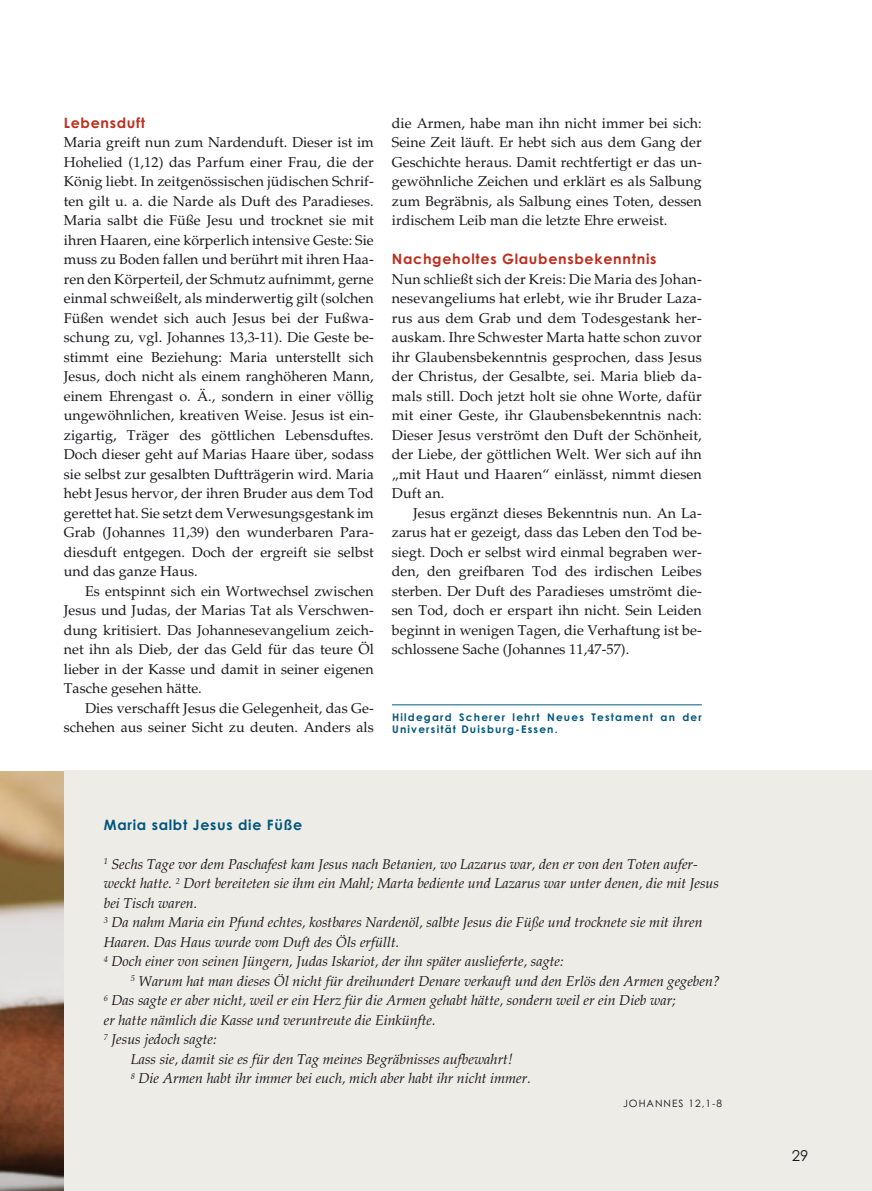
<style>
.page{position:relative;width:872px;height:1191px;background:#fff}
.page>*{position:absolute;margin:0;border:0;box-sizing:border-box;transform-origin:0 0}
.t1{font:15px "Century Gothic Pro";color:#1a171b}
.t2{font:14.25px/19.5px "Palatino LT Std";letter-spacing:.005em;color:#1a171b;text-align:justify}
.t3{font:italic 14.25px/19.5px "Palatino LT Std";color:#1a171b}
.t4{font:700 14.25px "Century Gothic Pro";letter-spacing:.05em;color:#bd2d1d}
.t5{font:700 14.25px "Century Gothic Pro";letter-spacing:.05em;color:#00567c}
.t6{font:700 10.5px/12px "Century Gothic Pro";letter-spacing:.115em;color:#00567c}
.t7{font:10.2px "Century Gothic Pro";letter-spacing:.1em;color:#1a171b}
</style>
<div class="page">
<img style="left:0;top:771px;width:64px;height:420px">
<div style="left:64px;top:770px;width:808px;height:421px;background:#eeece7"></div>
<hr style="left:392px;top:704px;width:310px;height:1px;background:#005d7f">
<p class="t4" style="left:64px;top:117px;width:83px">Lebensduft</p>
<p class="t2" style="left:64px;top:134px;width:311px">Maria greift nun zum Nardenduft. Dieser ist im Hohelied (1,12) das Parfum einer Frau, die der König liebt. In zeitgenössischen jüdischen Schrif&shy;ten gilt u. a. die Narde als Duft des Paradieses.<br>Maria salbt die Füße Jesu und trocknet sie mit ihren Haaren, eine körperlich intensive Geste: Sie muss zu Boden fallen und berührt mit ihren Haa&shy;ren den Körperteil, der Schmutz aufnimmt, gerne einmal schweißelt, als minderwertig gilt (solchen Füßen wendet sich auch Jesus bei der Fußwa&shy;schung zu, vgl. Johannes 13,3-11). Die Geste be&shy;stimmt eine Beziehung: Maria unterstellt sich Jesus, doch nicht als einem ranghöheren Mann, einem Ehrengast o. Ä., sondern in einer völlig ungewöhnlichen, kreativen Weise. Jesus ist ein&shy;zigartig, Träger des göttlichen Lebensduftes.<br>Doch dieser geht auf Marias Haare über, sodass sie selbst zur gesalbten Duftträgerin wird. Maria hebt Jesus hervor, der ihren Bruder aus dem Tod gerettet hat. Sie setzt dem Verwesungsgestank im Grab (Johannes 11,39) den wunderbaren Para&shy;diesduft entgegen. Doch der ergreift sie selbst und das ganze Haus.</p>
<p class="t2" style="left:64px;top:583px;width:311px;text-indent:21px">Es entspinnt sich ein Wortwechsel zwischen Jesus und Judas, der Marias Tat als Verschwen&shy;dung kritisiert. Das Johannesevangelium zeich&shy;net ihn als Dieb, der das Geld für das teure Öl lieber in der Kasse und damit in seiner eigenen Tasche gesehen hätte.</p>
<p class="t2" style="left:64px;top:700px;width:311px;text-align:right">Dies verschafft Jesus die Gelegenheit, das Ge&shy;schehen aus seiner Sicht zu deuten. Anders als</p>
<p class="t2" style="left:392px;top:115px;width:311px">die Armen, habe man ihn nicht immer bei sich:<br>Seine Zeit läuft. Er hebt sich aus dem Gang der Geschichte heraus. Damit rechtfertigt er das un&shy;gewöhnliche Zeichen und erklärt es als Salbung zum Begräbnis, als Salbung eines Toten, dessen irdischem Leib man die letzte Ehre erweist.</p>
<p class="t4" style="left:392px;top:254px;width:266px">Nachgeholtes Glaubensbekenntnis</p>
<p class="t2" style="left:392px;top:271px;width:311px">Nun schließt sich der Kreis: Die Maria des Johan&shy;nesevangeliums hat erlebt, wie ihr Bruder Laza&shy;rus aus dem Grab und dem Todesgestank her&shy;auskam. Ihre Schwester Marta hatte schon zuvor ihr Glaubensbekenntnis gesprochen, dass Jesus der Christus, der Gesalbte, sei. Maria blieb da&shy;mals still. Doch jetzt holt sie ohne Worte, dafür mit einer Geste, ihr Glaubensbekenntnis nach:<br>Dieser Jesus verströmt den Duft der Schönheit, der Liebe, der göttlichen Welt. Wer sich auf ihn „mit Haut und Haaren“ einlässt, nimmt diesen Duft an.</p>
<p class="t2" style="left:392px;top:505px;width:311px;text-indent:21px">Jesus ergänzt dieses Bekenntnis nun. An La&shy;zarus hat er gezeigt, dass das Leben den Tod be&shy;siegt. Doch er selbst wird einmal begraben wer&shy;den, den greifbaren Tod des irdischen Leibes sterben. Der Duft des Paradieses umströmt die&shy;sen Tod, doch er erspart ihn nicht. Sein Leiden beginnt in wenigen Tagen, die Verhaftung ist be&shy;schlossene Sache (Johannes 11,47-57).</p>
<p class="t6" style="left:392px;top:712px;width:311px">Hildegard Scherer lehrt Neues Testament an der<br>Universität Duisburg-Essen.</p>
<p class="t5" style="left:104px;top:819px;width:200px">Maria salbt Jesus die Füße</p>
<p class="t3" style="left:104px;top:856px;width:617px"><sup>1</sup> Sechs Tage vor dem Paschafest kam Jesus nach Betanien, wo Lazarus war, den er von den Toten aufer&shy;weckt hatte. <sup>2</sup> Dort bereiteten sie ihm ein Mahl; Marta bediente und Lazarus war unter denen, die mit Jesus bei Tisch waren.<br><sup>3</sup> Da nahm Maria ein Pfund echtes, kostbares Nardenöl, salbte Jesus die Füße und trocknete sie mit ihren Haaren. Das Haus wurde vom Duft des Öls erfüllt.<br><sup>4</sup> Doch einer von seinen Jüngern, Judas Iskariot, der ihn später auslieferte, sagte:</p>
<p class="t3" style="left:131px;top:973px;width:591px"><sup>5</sup> Warum hat man dieses Öl nicht für dreihundert Denare verkauft und den Erlös den Armen gegeben?</p>
<p class="t3" style="left:104px;top:992px;width:573px"><sup>6</sup> Das sagte er aber nicht, weil er ein Herz für die Armen gehabt hätte, sondern weil er ein Dieb war;</p>
<p class="t3" style="left:104px;top:1012px;width:333px">er hatte nämlich die Kasse und veruntreute die Einkünfte.</p>
<p class="t3" style="left:104px;top:1031px;width:114px"><sup>7</sup> Jesus jedoch sagte:</p>
<p class="t3" style="left:131px;top:1051px;width:383px">Lass sie, damit sie es für den Tag meines Begräbnisses aufbewahrt!</p>
<p class="t3" style="left:131px;top:1070px;width:401px"><sup>8</sup> Die Armen habt ihr immer bei euch, mich aber habt ihr nicht immer.</p>
<p class="t7" style="left:623px;top:1100px;width:101px">JOHANNES 12,1-8</p>
<p class="t1" style="left:791px;top:1150px;width:18px">29</p>
</div>
